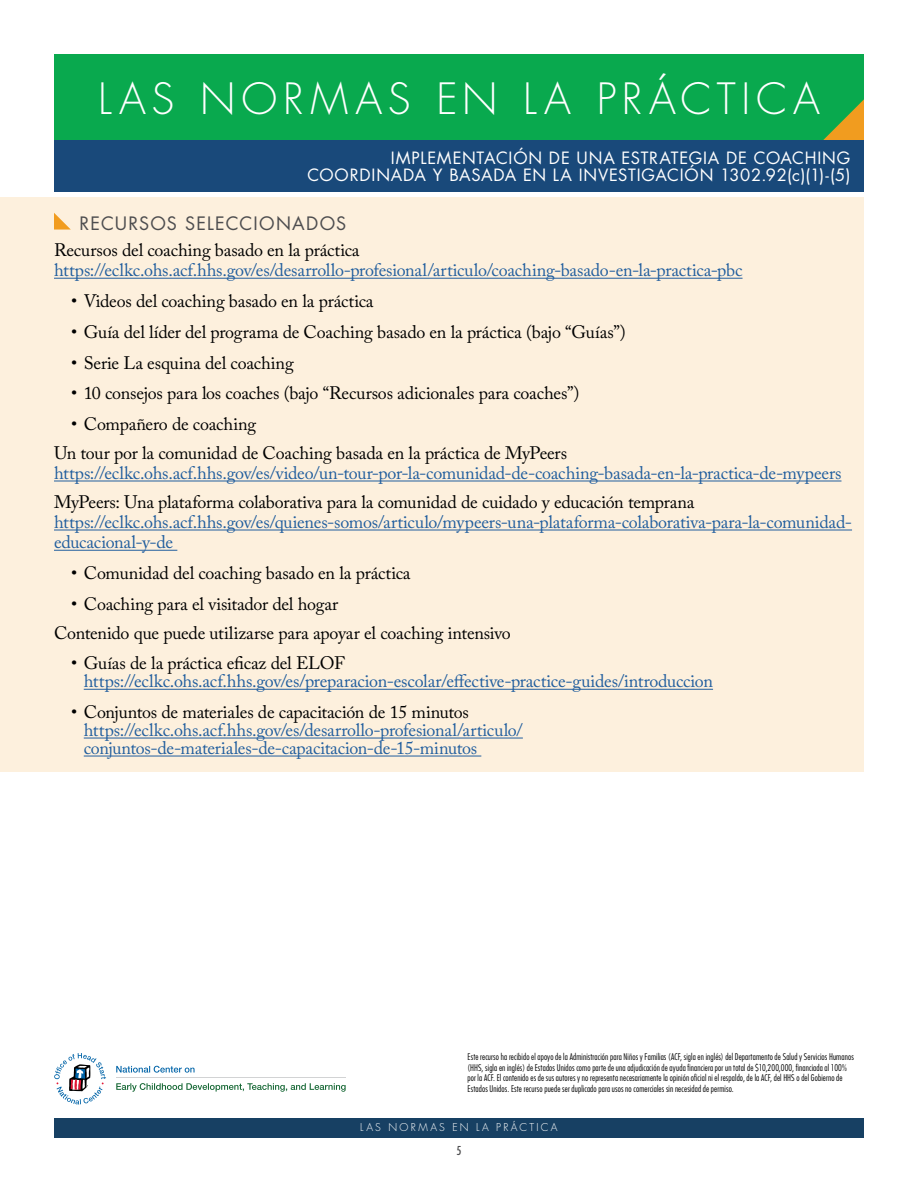
<style>
.page{position:relative;width:918px;height:1188px;background:#fff}
.page>*{position:absolute;margin:0;border:0;box-sizing:border-box;transform-origin:0 0}
.t1{font:300 42px "Futura Std";letter-spacing:.14em;color:#fff}
.t2{font:18px/18px "Adobe Caslon Pro";letter-spacing:-.01em;color:#215e9e}
.t3{font:18px "Adobe Caslon Pro";letter-spacing:-.01em;color:#000}
.t4{font:18px "Futura Std";letter-spacing:.06em;color:#4d4d4f}
.t5{font:16.5px/16.5px "Futura Std";letter-spacing:.045em;color:#fff;text-align:right}
.t6{font:condensed 12px "Futura Std";color:#4d4d4f}
.t7{font:300 10.5px "Futura Std";letter-spacing:.215em;color:#fff}
.t8{font:300 condensed 9px/10.5px "Futura Std";letter-spacing:.015em;color:#000}
.s1{color:#000}
</style>
<div class="page">
<div style="left:54px;top:54px;width:810px;height:87px;background:#09a94e"></div>
<div style="left:54px;top:100px;width:41px;height:41px;background:#09a94e"></div>
<div style="left:54px;top:1118px;width:810px;height:19px;background:#174063"></div>
<div style="left:0;top:198px;width:864px;height:574px;background:#fdf0dd"></div>
<hr style="left:54px;top:278px;width:689px;height:1px;background:#215e9e">
<hr style="left:54px;top:481px;width:788px;height:1px;background:#215e9e">
<hr style="left:54px;top:530px;width:798px;height:1px;background:#215e9e">
<hr style="left:54px;top:550px;width:123px;height:1px;background:#215e9e">
<hr style="left:84px;top:689px;width:629px;height:1px;background:#215e9e">
<hr style="left:84px;top:738px;width:439px;height:1px;background:#215e9e">
<hr style="left:84px;top:756px;width:397px;height:1px;background:#215e9e">
<svg style="left:116px;top:1066px;width:79px;height:7px"></svg>
<hr style="left:116px;top:1078px;width:229px;height:1px;background:#d2d3d4">
<svg style="left:116px;top:1083px;width:230px;height:9px"></svg>
<div style="left:54px;top:141px;width:810px;height:51px;background:#19497a"></div>
<svg style="left:54px;top:213px;width:17px;height:17px"></svg>
<svg style="left:54px;top:1053px;width:52px;height:51px"></svg>
<h1 class="t1" style="left:98px;top:73px;width:723px">LAS NORMAS EN LA PRÁCTICA</h1>
<p class="t5" style="left:307px;top:150px;width:545px">IMPLEMENTACIÓN DE UNA ESTRATEGIA DE COACHING<br>COORDINADA Y BASADA EN LA INVESTIGACIÓN 1302.92(c)(1)-(5)</p>
<h3 class="t4" style="left:80px;top:211px;width:268px">RECURSOS SELECCIONADOS</h3>
<p class="t3" style="left:54px;top:239px;width:307px">Recursos del coaching basado en la práctica</p>
<p class="t2" style="left:54px;top:261px;width:690px">https://eclkc.ohs.acf.hhs.gov/es/desarrollo-profesional/articulo/coaching-basado-en-la-practica-pbc</p>
<p class="t3" style="left:71px;top:290px;width:304px">• Videos del coaching basado en la práctica</p>
<p class="t3" style="left:71px;top:321px;width:556px">• Guía del líder del programa de Coaching basado en la práctica (bajo “Guías”)</p>
<p class="t3" style="left:71px;top:352px;width:224px">• Serie La esquina del coaching</p>
<p class="t3" style="left:71px;top:383px;width:510px">• 10 consejos para los coaches (bajo “Recursos adicionales para coaches”)</p>
<p class="t3" style="left:71px;top:413px;width:187px">• Compañero de coaching</p>
<p class="t3" style="left:54px;top:442px;width:515px">Un tour por la comunidad de Coaching basada en la práctica de MyPeers</p>
<p class="t2" style="left:54px;top:464px;width:789px">https://eclkc.ohs.acf.hhs.gov/es/video/un-tour-por-la-comunidad-de-coaching-basada-en-la-practica-de-mypeers</p>
<p class="t3" style="left:54px;top:491px;width:642px">MyPeers: Una plataforma colaborativa para la comunidad de cuidado y educación temprana</p>
<p class="t2" style="left:54px;top:512px;width:799px;line-height:20.2px">https://eclkc.ohs.acf.hhs.gov/es/quienes-somos/articulo/mypeers-una-plataforma-colaborativa-para-la-comunidad&shy;educacional-y-de</p>
<p class="t3" style="left:71px;top:562px;width:341px">• Comunidad del coaching basado en la práctica</p>
<p class="t3" style="left:71px;top:593px;width:269px">• Coaching para el visitador del hogar</p>
<p class="t3" style="left:54px;top:622px;width:458px">Contenido que puede utilizarse para apoyar el coaching intensivo</p>
<p class="t2" style="left:84px;top:654px;width:631px;text-indent:-13px"><span class="s1">• Guías de la práctica eficaz del ELOF </span>https://eclkc.ohs.acf.hhs.gov/es/preparacion-escolar/effective-practice-guides/introduccion</p>
<p class="t2" style="left:84px;top:703px;width:441px;text-indent:-13px"><span class="s1">• Conjuntos de materiales de capacitación de 15 minutos </span>https://eclkc.ohs.acf.hhs.gov/es/desarrollo-profesional/articulo/ conjuntos-de-materiales-de-capacitacion-de-15-minutos</p>
<p class="t8" style="left:468px;top:1052px;width:388px">Este recurso ha recibido el apoyo de la Administración para Niños y Familias (ACF, sigla en inglés) del Departamento de Salud y Servicios Humanos (HHS, sigla en inglés) de Estados Unidos como parte de una adjudicación de ayuda financiera por un total de $10,200,000, financiada al 100% por la ACF. El contenido es de sus autores y no representa necesariamente la opinión oficial ni el respaldo, de la ACF, del HHS o del Gobierno de Estados Unidos. Este recurso puede ser duplicado para usos no comerciales sin necesidad de permiso.</p>
<p class="t7" style="left:360px;top:1121px;width:199px">LAS NORMAS EN LA PRÁCTICA</p>
<p class="t6" style="left:457px;top:1143px;width:6px">5</p>
</div>
